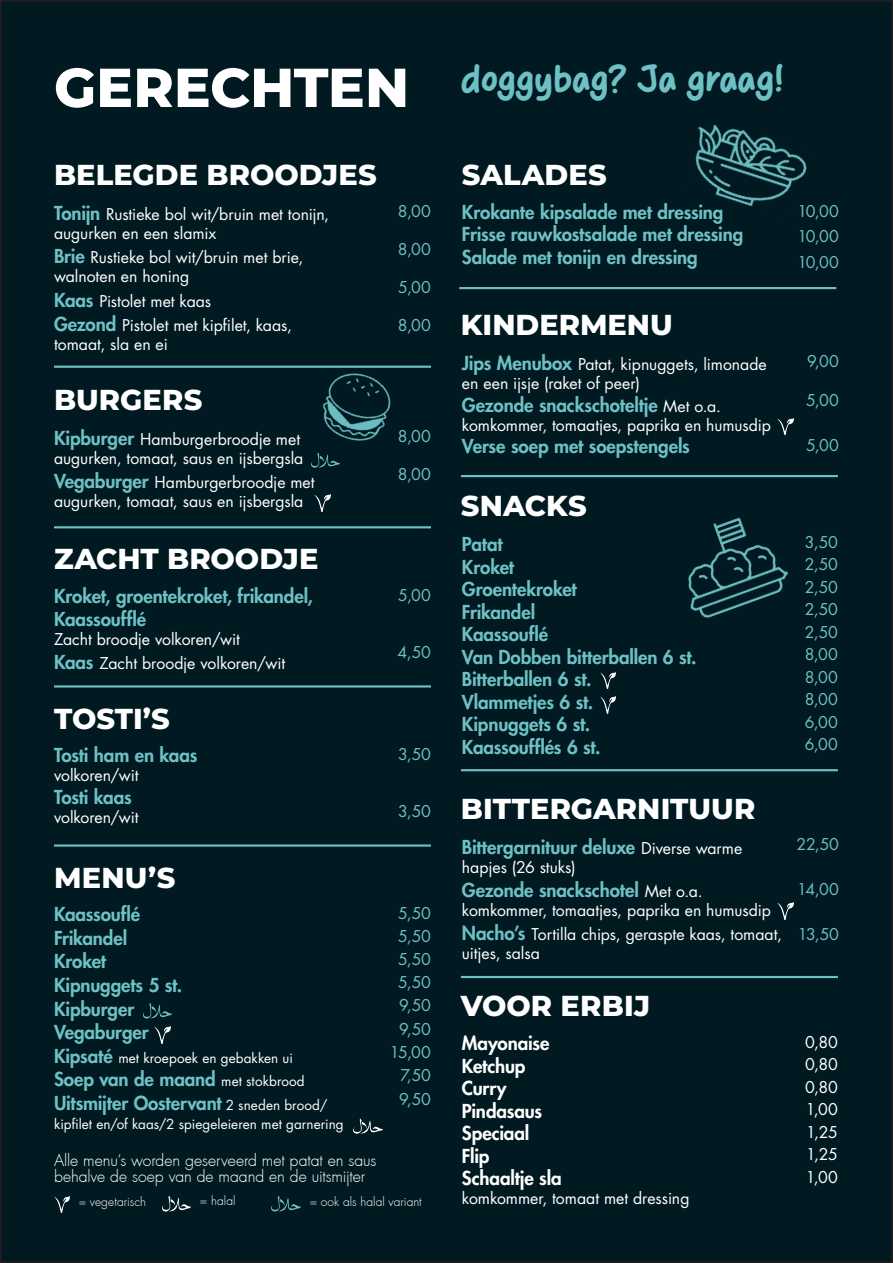
<style>
.page{position:relative;width:893px;height:1263px;background:#fff}
.page>*{position:absolute;margin:0;border:0;box-sizing:border-box;transform-origin:0 0}
.t1{font:800 54.75px "Montserrat";letter-spacing:-.005em;color:#fff}
.t2{font:39px "Milku";color:#6dc1c5}
.t3{font:800 28.8px "Montserrat";letter-spacing:.005em;color:#fff}
.t4{font:800 18.75px "Futura Std";letter-spacing:-.005em;color:#6dc1c5}
.t5{font:800 18.75px "Futura Std";letter-spacing:-.01em;color:#fff}
.t6{font:15.9px/19px "Futura Std";letter-spacing:-.005em;color:#fff}
.t7{font:15.9px/22.5px "Futura Std";letter-spacing:-.02em;color:#6dc1c5}
.t8{font:300 15.9px "Futura";letter-spacing:-.005em;color:#fff}
.t9{font:13.5px "Futura Std";letter-spacing:.005em;color:#fff}
.t10{font:300 12px "Futura";color:#fff}
.s1{font-weight:800;font-size:18.75px;color:#6dc1c5}
.s2{font-weight:400;font-size:13.5px;color:#fff}
.s3{font-weight:400;font-size:15.9px;color:#fff}
</style>
<div class="page">
<div style="left:1px;top:1px;width:891px;height:1261px;background:#011a22"></div>
<hr style="left:54px;top:366px;width:377px;height:2px;background:#6dc1c5">
<hr style="left:54px;top:526px;width:377px;height:2px;background:#6dc1c5">
<hr style="left:54px;top:685px;width:377px;height:2px;background:#6dc1c5">
<hr style="left:54px;top:844px;width:377px;height:3px;background:#6dc1c5">
<img style="left:315px;top:494px;width:15px;height:17px">
<img style="left:154px;top:1026px;width:16px;height:17px">
<img style="left:295px;top:365px;width:123px;height:76px">
<hr style="left:459px;top:287px;width:377px;height:2px;background:#6dc1c5">
<hr style="left:461px;top:475px;width:377px;height:2px;background:#6dc1c5">
<hr style="left:461px;top:769px;width:377px;height:2px;background:#6dc1c5">
<img style="left:600px;top:672px;width:16px;height:17px">
<img style="left:54px;top:1196px;width:16px;height:17px">
<hr style="left:461px;top:976px;width:377px;height:2px;background:#6dc1c5">
<img style="left:778px;top:903px;width:15px;height:16px">
<img style="left:695px;top:125px;width:112px;height:82px">
<img style="left:688px;top:517px;width:100px;height:101px">
<img style="left:162px;top:1195px;width:29px;height:17px">
<img style="left:353px;top:1118px;width:30px;height:16px">
<img style="left:600px;top:696px;width:16px;height:17px">
<img style="left:778px;top:418px;width:15px;height:17px">
<img style="left:271px;top:1195px;width:30px;height:17px">
<img style="left:143px;top:1003px;width:29px;height:16px">
<img style="left:311px;top:452px;width:29px;height:16px">
<p class="t1" style="left:54px;top:47px;width:357px">GERECHTEN</p>
<p class="t3" style="left:54px;top:154px;width:324px">BELEGDE BROODJES</p>
<p class="t6" style="left:54px;top:205px;width:277px"><span class="s1">Tonijn</span> Rustieke bol wit/bruin met tonijn,</p>
<p class="t6" style="left:54px;top:224px;width:164px">augurken en een slamix</p>
<p class="t6" style="left:54px;top:248px;width:251px"><span class="s1">Brie</span> Rustieke bol wit/bruin met brie,</p>
<p class="t6" style="left:54px;top:267px;width:137px">walnoten en honing</p>
<p class="t6" style="left:54px;top:291px;width:159px"><span class="s1">Kaas</span> Pistolet met kaas</p>
<p class="t6" style="left:54px;top:316px;width:239px"><span class="s1">Gezond</span> Pistolet met kipfilet, kaas,</p>
<p class="t6" style="left:54px;top:335px;width:115px">tomaat, sla en ei</p>
<p class="t3" style="left:54px;top:379px;width:150px">BURGERS</p>
<p class="t6" style="left:54px;top:430px;width:248px"><span class="s1">Kipburger</span> Hamburgerbroodje met</p>
<p class="t6" style="left:54px;top:449px;width:251px">augurken, tomaat, saus en ijsbergsla</p>
<p class="t6" style="left:54px;top:473px;width:262px"><span class="s1">Vegaburger</span> Hamburgerbroodje met</p>
<p class="t6" style="left:54px;top:492px;width:251px">augurken, tomaat, saus en ijsbergsla</p>
<p class="t3" style="left:54px;top:538px;width:266px">ZACHT BROODJE</p>
<p class="t4" style="left:54px;top:584px;width:260px">Kroket, groentekroket, frikandel,</p>
<p class="t4" style="left:54px;top:607px;width:94px">Kaassoufflé</p>
<p class="t6" style="left:54px;top:629px;width:187px">Zacht broodje volkoren/wit</p>
<p class="t6" style="left:54px;top:654px;width:233px"><span class="s1">Kaas</span> Zacht broodje volkoren/wit</p>
<p class="t3" style="left:54px;top:697px;width:117px">TOSTI’S</p>
<p class="t4" style="left:54px;top:743px;width:145px">Tosti ham en kaas</p>
<p class="t6" style="left:54px;top:766px;width:86px">volkoren/wit</p>
<p class="t4" style="left:54px;top:785px;width:79px">Tosti kaas</p>
<p class="t6" style="left:54px;top:807px;width:86px">volkoren/wit</p>
<p class="t7" style="left:398px;top:200px;width:35px">8,00</p>
<p class="t7" style="left:398px;top:238px;width:35px">8,00</p>
<p class="t7" style="left:398px;top:276px;width:34px">5,00</p>
<p class="t7" style="left:398px;top:314px;width:35px">8,00</p>
<p class="t7" style="left:398px;top:425px;width:35px">8,00</p>
<p class="t7" style="left:398px;top:463px;width:35px">8,00</p>
<p class="t7" style="left:398px;top:584px;width:34px">5,00</p>
<p class="t7" style="left:398px;top:641px;width:35px">4,50</p>
<p class="t7" style="left:398px;top:743px;width:34px">3,50</p>
<p class="t7" style="left:398px;top:800px;width:34px">3,50</p>
<p class="t3" style="left:54px;top:856px;width:123px">MENU’S</p>
<p class="t4" style="left:54px;top:902px;width:88px">Kaassouflé</p>
<p class="t4" style="left:54px;top:926px;width:75px">Frikandel</p>
<p class="t4" style="left:54px;top:950px;width:54px">Kroket</p>
<p class="t4" style="left:54px;top:973px;width:130px">Kipnuggets 5 st.</p>
<p class="t4" style="left:54px;top:997px;width:82px">Kipburger</p>
<p class="t4" style="left:54px;top:1020px;width:96px">Vegaburger</p>
<p class="t9" style="left:54px;top:1049px;width:240px"><span class="s1">Kipsaté</span> met kroepoek en gebakken ui</p>
<p class="t4" style="left:54px;top:1067px;width:252px">Soep van de maand <span class="s2">met stokbrood</span></p>
<p class="t4" style="left:54px;top:1091px;width:275px">Uitsmijter Oostervant <span class="s2">2 sneden brood/</span></p>
<p class="t9" style="left:54px;top:1116px;width:291px">kipfilet en/of kaas/2 spiegeleieren met garnering</p>
<p class="t8" style="left:54px;top:1150px;width:324px">Alle menu’s worden geserveerd met patat en saus</p>
<p class="t8" style="left:54px;top:1167px;width:313px">behalve de soep van de maand en de uitsmijter</p>
<p class="t7" style="left:398px;top:902px;width:34px">5,50</p>
<p class="t7" style="left:398px;top:925px;width:34px">5,50</p>
<p class="t7" style="left:398px;top:948px;width:34px">5,50</p>
<p class="t7" style="left:398px;top:971px;width:34px">5,50</p>
<p class="t7" style="left:399px;top:994px;width:33px">9,50</p>
<p class="t7" style="left:399px;top:1017px;width:33px">9,50</p>
<p class="t7" style="left:390px;top:1041px;width:43px">15,00</p>
<p class="t7" style="left:400px;top:1064px;width:32px">7,50</p>
<p class="t7" style="left:399px;top:1088px;width:33px">9,50</p>
<p class="t10" style="left:79px;top:1194px;width:69px">= vegetarisch</p>
<p class="t10" style="left:200px;top:1194px;width:37px">= halal</p>
<p class="t10" style="left:310px;top:1194px;width:114px">= ook als halal variant</p>
<p class="t2" style="left:461px;top:59px;width:325px">doggybag? Ja graag!</p>
<p class="t3" style="left:462px;top:154px;width:146px">SALADES</p>
<p class="t4" style="left:462px;top:200px;width:263px">Krokante kipsalade met dressing</p>
<p class="t4" style="left:462px;top:223px;width:283px">Frisse rauwkostsalade met dressing</p>
<p class="t4" style="left:462px;top:245px;width:237px">Salade met tonijn en dressing</p>
<p class="t7" style="left:797px;top:200px;width:43px">10,00</p>
<p class="t7" style="left:797px;top:225px;width:43px">10,00</p>
<p class="t7" style="left:797px;top:251px;width:43px">10,00</p>
<p class="t3" style="left:461px;top:304px;width:213px">KINDERMENU</p>
<p class="t6" style="left:462px;top:355px;width:306px"><span class="s1">Jips Menubox</span> Patat, kipnuggets, limonade</p>
<p class="t6" style="left:462px;top:374px;width:180px">en een ijsje (raket of peer)</p>
<p class="t4" style="left:462px;top:393px;width:261px">Gezonde snackschoteltje <span class="s3">Met o.a.</span></p>
<p class="t6" style="left:462px;top:415px;width:310px">komkommer, tomaatjes, paprika en humusdip</p>
<p class="t4" style="left:462px;top:434px;width:229px">Verse soep met soepstengels</p>
<p class="t3" style="left:461px;top:484px;width:127px">SNACKS</p>
<p class="t4" style="left:462px;top:532px;width:42px">Patat</p>
<p class="t4" style="left:462px;top:555px;width:54px">Kroket</p>
<p class="t4" style="left:462px;top:577px;width:116px">Groentekroket</p>
<p class="t4" style="left:462px;top:600px;width:75px">Frikandel</p>
<p class="t4" style="left:462px;top:622px;width:88px">Kaassouflé</p>
<p class="t4" style="left:462px;top:645px;width:236px">Van Dobben bitterballen 6 st.</p>
<p class="t4" style="left:462px;top:667px;width:131px">Bitterballen 6 st.</p>
<p class="t4" style="left:462px;top:690px;width:133px">Vlammetjes 6 st.</p>
<p class="t4" style="left:462px;top:712px;width:130px">Kipnuggets 6 st.</p>
<p class="t4" style="left:462px;top:735px;width:140px">Kaassoufflés 6 st.</p>
<p class="t7" style="left:807px;top:350px;width:33px">9,00</p>
<p class="t7" style="left:806px;top:389px;width:34px">5,00</p>
<p class="t7" style="left:806px;top:434px;width:34px">5,00</p>
<p class="t7" style="left:805px;top:531px;width:34px">3,50</p>
<p class="t7" style="left:805px;top:553px;width:34px">2,50</p>
<p class="t7" style="left:805px;top:576px;width:34px">2,50</p>
<p class="t7" style="left:805px;top:598px;width:34px">2,50</p>
<p class="t7" style="left:805px;top:621px;width:34px">2,50</p>
<p class="t7" style="left:805px;top:643px;width:35px">8,00</p>
<p class="t7" style="left:805px;top:666px;width:35px">8,00</p>
<p class="t7" style="left:805px;top:688px;width:35px">8,00</p>
<p class="t7" style="left:805px;top:711px;width:35px">6,00<br>6,00</p>
<p class="t3" style="left:461px;top:788px;width:296px">BITTERGARNITUUR</p>
<p class="t4" style="left:462px;top:835px;width:282px">Bittergarnituur deluxe <span class="s3">Diverse warme</span></p>
<p class="t6" style="left:462px;top:858px;width:115px">hapjes (26 stuks)</p>
<p class="t4" style="left:462px;top:878px;width:242px">Gezonde snackschotel <span class="s3">Met o.a.</span></p>
<p class="t6" style="left:462px;top:901px;width:310px">komkommer, tomaatjes, paprika en humusdip</p>
<p class="t6" style="left:462px;top:925px;width:321px"><span class="s1">Nacho’s</span> Tortilla chips, geraspte kaas, tomaat, uitjes, salsa</p>
<p class="t3" style="left:461px;top:985px;width:191px">VOOR ERBIJ</p>
<p class="t5" style="left:462px;top:1031px;width:89px">Mayonaise</p>
<p class="t5" style="left:462px;top:1054px;width:65px">Ketchup</p>
<p class="t5" style="left:462px;top:1076px;width:46px">Curry</p>
<p class="t5" style="left:462px;top:1099px;width:82px">Pindasaus</p>
<p class="t5" style="left:462px;top:1121px;width:69px">Speciaal</p>
<p class="t5" style="left:462px;top:1144px;width:29px">Flip</p>
<p class="t5" style="left:462px;top:1166px;width:101px">Schaaltje sla</p>
<p class="t6" style="left:462px;top:1189px;width:229px">komkommer, tomaat met dressing</p>
<p class="t7" style="left:796px;top:833px;width:44px">22,50</p>
<p class="t7" style="left:797px;top:878px;width:43px">14,00</p>
<p class="t7" style="left:798px;top:923px;width:43px">13,50</p>
<p class="t6" style="left:805px;top:1032px;width:34px">0,80</p>
<p class="t6" style="left:805px;top:1055px;width:34px">0,80</p>
<p class="t6" style="left:805px;top:1077px;width:34px">0,80</p>
<p class="t6" style="left:806px;top:1100px;width:34px">1,00</p>
<p class="t6" style="left:806px;top:1122px;width:33px">1,25</p>
<p class="t6" style="left:806px;top:1145px;width:33px">1,25</p>
<p class="t6" style="left:806px;top:1167px;width:34px">1,00</p>
</div>
